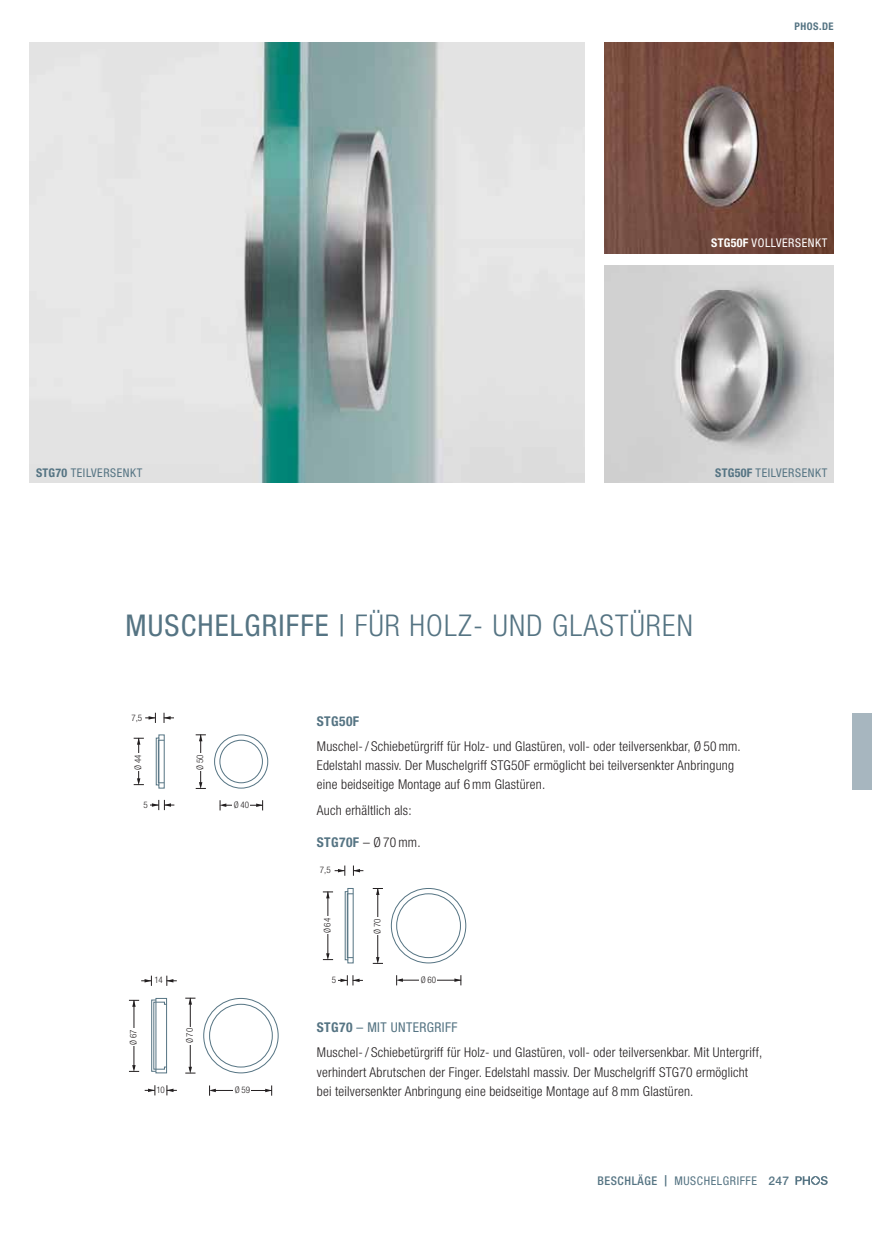
<style>
.page{position:relative;width:872px;height:1234px;background:#fff}
.page>*{position:absolute;margin:0;border:0;box-sizing:border-box;transform-origin:0 0}
.t1{font:300 condensed 30px "Helvetica Neue LT Std";letter-spacing:.04em;color:#557483}
.t2{font:300 condensed 13.5px/19.2px "Helvetica Neue LT Std";letter-spacing:.015em;color:#231f20}
.t3{font:700 condensed 13.5px "Helvetica Neue LT Std";letter-spacing:.03em;color:#557483}
.t4{font:condensed 12px "Helvetica Neue LT Std";letter-spacing:.05em;color:#557483}
.t5{font:condensed 12px "Helvetica Neue LT Std";letter-spacing:.05em;color:#fff}
.t6{font:700 condensed 10.5px "Helvetica Neue LT Std";letter-spacing:.05em;color:#557483}
.t7{font:300 condensed 9px "Helvetica Neue LT Std";color:#231f20}
.s1{font-weight:700}
.s2{font-weight:400}
.s3{font-weight:700;color:#557483}
.s4{font-weight:400;color:#557483}
.s5{font-weight:500}
.s6{font-weight:500;font-stretch:normal;font-size:11.25px}
.s7{font-weight:500;font-stretch:normal}
</style>
<div class="page">
<img style="left:30px;top:43px;width:555px;height:440px">
<img style="left:604px;top:266px;width:229px;height:217px">
<img style="left:604px;top:43px;width:229px;height:210px">
<div style="left:219px;top:739px;width:44px;height:44px;border:1px solid #557483;border-radius:50%"></div>
<div style="left:214px;top:734px;width:54px;height:54px;border:1px solid #557483;border-radius:50%"></div>
<svg style="left:196px;top:734px;width:10px;height:55px"></svg>
<div style="left:197px;top:753px;width:7px;height:17px;background:#fff"></div>
<svg style="left:219px;top:800px;width:44px;height:10px"></svg>
<div style="left:233px;top:801px;width:17px;height:8px;background:#fff"></div>
<svg style="left:155px;top:734px;width:10px;height:54px"></svg>
<hr style="left:158px;top:738px;width:1px;height:46px;background:#557483">
<svg style="left:150px;top:799px;width:24px;height:11px"></svg>
<svg style="left:145px;top:712px;width:11px;height:10px"></svg>
<svg style="left:164px;top:712px;width:10px;height:10px"></svg>
<svg style="left:134px;top:737px;width:10px;height:48px"></svg>
<div style="left:135px;top:753px;width:7px;height:17px;background:#fff"></div>
<div style="left:209px;top:1003px;width:64px;height:64px;border:1px solid #557483;border-radius:50%"></div>
<div style="left:203px;top:997px;width:75px;height:75px;border:1px solid #557483;border-radius:50%"></div>
<hr style="left:190px;top:997px;width:1px;height:41px;background:#231f20">
<hr style="left:190px;top:1038px;width:1px;height:31px;background:#231f20">
<svg style="left:185px;top:997px;width:10px;height:7px"></svg>
<svg style="left:185px;top:1066px;width:10px;height:7px"></svg>
<div style="left:186px;top:1026px;width:8px;height:17px;background:#fff"></div>
<hr style="left:241px;top:1089px;width:31px;height:1px;background:#231f20">
<hr style="left:212px;top:1089px;width:32px;height:1px;background:#231f20">
<svg style="left:265px;top:1085px;width:7px;height:10px"></svg>
<svg style="left:209px;top:1085px;width:7px;height:10px"></svg>
<div style="left:234px;top:1086px;width:17px;height:8px;background:#fff"></div>
<div style="left:151px;top:999px;width:5px;height:72px;border:1px solid #557483"></div>
<svg style="left:153px;top:997px;width:14px;height:76px"></svg>
<hr style="left:156px;top:999px;width:1px;height:72px;background:#557483">
<svg style="left:141px;top:975px;width:11px;height:10px"></svg>
<svg style="left:167px;top:975px;width:10px;height:10px"></svg>
<svg style="left:145px;top:1085px;width:11px;height:10px"></svg>
<svg style="left:167px;top:1085px;width:10px;height:10px"></svg>
<hr style="left:134px;top:999px;width:1px;height:41px;background:#231f20">
<hr style="left:134px;top:1036px;width:1px;height:32px;background:#231f20">
<svg style="left:129px;top:999px;width:10px;height:7px"></svg>
<svg style="left:129px;top:1064px;width:10px;height:7px"></svg>
<div style="left:130px;top:1028px;width:8px;height:17px;background:#fff"></div>
<div style="left:396px;top:893px;width:65px;height:64px;border:1px solid #557483;border-radius:50%"></div>
<div style="left:391px;top:887px;width:75px;height:76px;border:1px solid #557483;border-radius:50%"></div>
<hr style="left:430px;top:979px;width:31px;height:1px;background:#231f20">
<hr style="left:399px;top:979px;width:31px;height:1px;background:#231f20">
<svg style="left:396px;top:975px;width:7px;height:10px"></svg>
<div style="left:420px;top:976px;width:17px;height:7px;background:#fff"></div>
<hr style="left:377px;top:888px;width:1px;height:40px;background:#231f20">
<hr style="left:377px;top:929px;width:1px;height:31px;background:#231f20">
<svg style="left:373px;top:888px;width:10px;height:6px"></svg>
<svg style="left:373px;top:956px;width:10px;height:7px"></svg>
<div style="left:374px;top:917px;width:7px;height:17px;background:#fff"></div>
<svg style="left:344px;top:888px;width:10px;height:75px"></svg>
<hr style="left:347px;top:891px;width:1px;height:68px;background:#557483">
<svg style="left:338px;top:975px;width:25px;height:10px"></svg>
<svg style="left:334px;top:865px;width:11px;height:10px"></svg>
<svg style="left:353px;top:865px;width:10px;height:10px"></svg>
<hr style="left:328px;top:891px;width:1px;height:31px;background:#231f20">
<hr style="left:327px;top:925px;width:1px;height:31px;background:#231f20">
<svg style="left:323px;top:891px;width:10px;height:7px"></svg>
<svg style="left:323px;top:953px;width:10px;height:7px"></svg>
<div style="left:324px;top:916px;width:8px;height:17px;background:#fff"></div>
<svg style="left:454px;top:975px;width:7px;height:10px"></svg>
<div style="left:853px;top:712px;width:19px;height:77px;background:#a7b6bf"></div>
<svg style="left:795px;top:1176px;width:32px;height:8px"></svg>
<p class="t6" style="left:794px;top:20px;width:41px">PHOS.DE</p>
<p class="t5" style="left:711px;top:238px;width:117px"><span class="s1">STG50F</span> VOLLVERSENKT</p>
<p class="t4" style="left:36px;top:468px;width:108px"><span class="s1">STG70</span> TEILVERSENKT</p>
<p class="t4" style="left:715px;top:468px;width:114px"><span class="s1">STG50F</span> TEILVERSENKT</p>
<h1 class="t1" style="left:125px;top:614px;width:569px"><span class="s2">MUSCHELGRIFFE |</span> FÜR HOLZ- UND GLASTÜREN</h1>
<p class="t7" style="left:131px;top:714px;width:12px">7,5</p>
<p class="t7" style="left:135px;top:769px;width:17px;rotate:-90deg">Ø 44</p>
<p class="t7" style="left:197px;top:769px;width:17px;rotate:-90deg">Ø 50</p>
<p class="t7" style="left:143px;top:801px;width:6px">5</p>
<p class="t7" style="left:234px;top:801px;width:17px">Ø 40</p>
<p class="t7" style="left:155px;top:976px;width:10px">14</p>
<p class="t7" style="left:130px;top:1044px;width:17px;rotate:-90deg">Ø 67</p>
<p class="t7" style="left:157px;top:1086px;width:10px">10</p>
<p class="t7" style="left:186px;top:1042px;width:17px;rotate:-90deg">Ø 70</p>
<p class="t7" style="left:235px;top:1086px;width:17px">Ø 59</p>
<p class="t3" style="left:317px;top:712px;width:44px">STG50F</p>
<p class="t2" style="left:317px;top:738px;width:425px">Muschel- / Schiebetürgriff für Holz- und Glastüren, voll- oder teilversenkbar, Ø 50 mm.<br>Edelstahl massiv. Der Muschelgriff STG50F ermöglicht bei teilversenkter Anbringung eine beidseitige Montage auf 6 mm Glastüren.</p>
<p class="t2" style="left:317px;top:802px;width:96px">Auch erhältlich als:</p>
<p class="t2" style="left:317px;top:833px;width:105px"><span class="s3">STG70F</span> – Ø 70 mm.</p>
<p class="t7" style="left:320px;top:866px;width:12px">7,5</p>
<p class="t7" style="left:324px;top:932px;width:17px;rotate:-90deg">Ø 64</p>
<p class="t7" style="left:332px;top:976px;width:6px">5</p>
<p class="t7" style="left:374px;top:933px;width:17px;rotate:-90deg">Ø 70</p>
<p class="t7" style="left:421px;top:976px;width:17px">Ø 60</p>
<p class="t2" style="left:317px;top:1015px;width:447px;line-height:25.5px"><span class="s3">STG70</span> <span class="s4">– MIT UNTERGRIFF<br></span>Muschel- / Schiebetürgriff für Holz- und Glastüren, voll- oder teilversenkbar. Mit Untergriff,</p>
<p class="t2" style="left:317px;top:1063px;width:433px">verhindert Abrutschen der Finger. Edelstahl massiv. Der Muschelgriff STG70 ermöglicht bei teilversenkter Anbringung eine beidseitige Montage auf 8 mm Glastüren.</p>
<p class="t4" style="left:597px;top:1176px;width:193px"><span class="s5">BESCHLÄGE</span> <span class="s6">|</span> MUSCHELGRIFFE <span class="s7">247</span></p>
</div>
